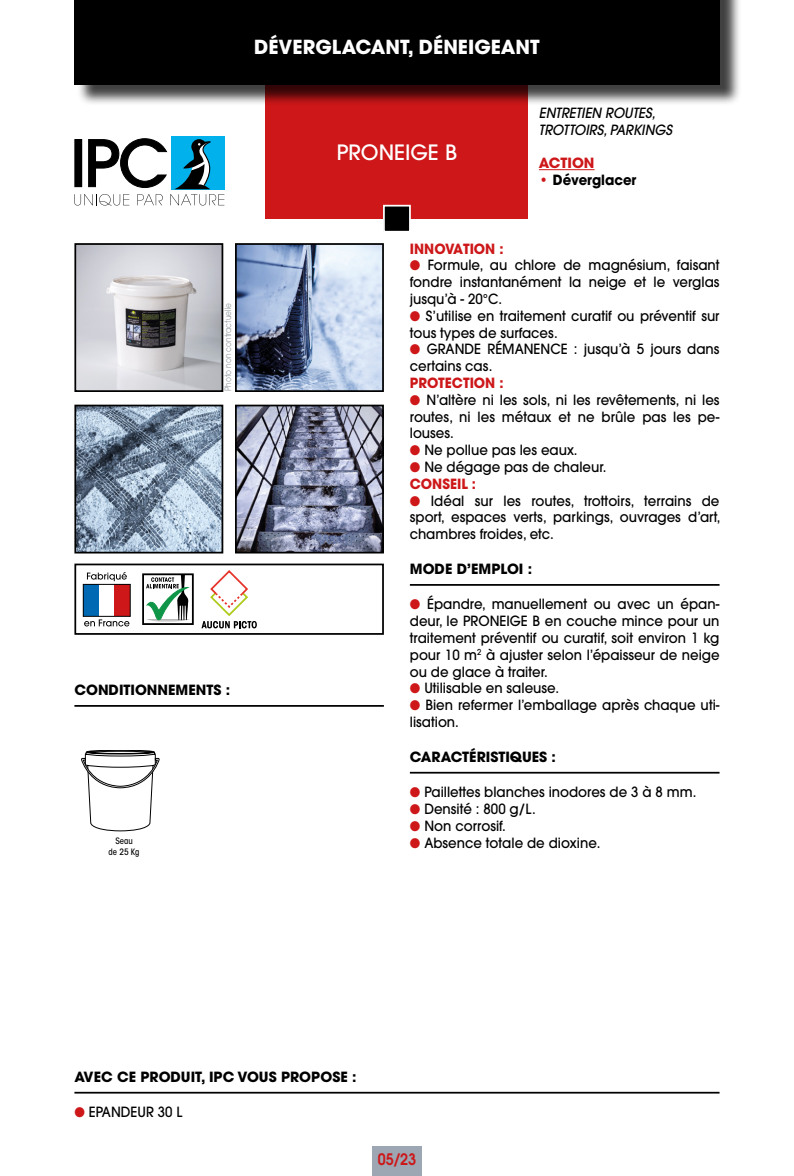
<style>
.page{position:relative;width:794px;height:1176px;background:#fff}
.page>*{position:absolute;margin:0;border:0;box-sizing:border-box;transform-origin:0 0}
.t1{font:500 21px "ITC Avant Garde Std";color:#fff}
.t2{font:700 19.25px "ITC Avant Garde Std";color:#fff}
.t3{font:600 15.75px "ITC Avant Garde Std";color:#cd1719;scale:.9 1}
.t4{font:500 14px/16.8px "ITC Avant Garde Std";color:#000;text-align:justify;scale:.95 1}
.t5{font:700 14px "ITC Avant Garde Std";color:#000}
.t6{font:italic 500 14px/16.8px "ITC Avant Garde Std";color:#000;scale:.95 1}
.t7{font:700 14px "ITC Avant Garde Std";color:#cd1719;scale:.95 1}
.t8{font:700 14px "ITC Avant Garde Std";color:#000;scale:.95 1}
.t9{font:700 14px "ITC Avant Garde Std";color:#cd1719}
.t10{font:8.75px "ITC Avant Garde Std";color:#91989c;scale:.85 1}
.t11{font:500 condensed 8.75px "ITC Avant Garde Std";color:#000}
.s1{color:#cd1719}
</style>
<div class="page">
<div style="left:74px;top:563px;width:310px;height:72px;border:2px solid #000"></div>
<div style="left:266px;top:79px;width:262px;height:140px;background:#cd1719"></div>
<div style="left:77px;top:0;width:664px;height:106px;background:#000;opacity:.75"></div>
<div style="left:74px;top:0;width:645px;height:84px;background:#000"></div>
<div style="left:372px;top:1146px;width:50px;height:30px;background:#9ca7b3"></div>
<div style="left:171px;top:136px;width:53px;height:53px;background:#00b1eb"></div>
<svg style="left:74px;top:138px;width:150px;height:67px"></svg>
<div style="left:384px;top:206px;width:26px;height:26px;background:#000"></div>
<div style="left:383px;top:205px;width:28px;height:28px;border:2px solid #fff"></div>
<hr style="left:74px;top:705px;width:310px;height:2px;background:#000">
<hr style="left:410px;top:584px;width:309px;height:2px;background:#000">
<hr style="left:410px;top:772px;width:309px;height:1px;background:#000">
<img style="left:77px;top:246px;width:143px;height:143px">
<div style="left:74px;top:243px;width:149px;height:149px;border:2px solid #000"></div>
<img style="left:77px;top:408px;width:143px;height:142px">
<div style="left:74px;top:405px;width:149px;height:148px;border:2px solid #000"></div>
<img style="left:238px;top:246px;width:143px;height:143px">
<div style="left:235px;top:243px;width:149px;height:149px;border:2px solid #000"></div>
<img style="left:238px;top:408px;width:143px;height:142px">
<div style="left:235px;top:405px;width:149px;height:148px;border:2px solid #000"></div>
<hr style="left:539px;top:169px;width:55px;height:1px;background:#cd1719">
<div style="left:83px;top:584px;width:16px;height:32px;background:#0069b4"></div>
<div style="left:115px;top:584px;width:15px;height:32px;background:#cd1719"></div>
<div style="left:83px;top:584px;width:48px;height:33px;border:1px solid #000"></div>
<svg style="left:87px;top:572px;width:40px;height:9px"></svg>
<svg style="left:84px;top:619px;width:45px;height:7px"></svg>
<div style="left:142px;top:573px;width:52px;height:52px;border:2px solid #000"></div>
<svg style="left:146px;top:574px;width:44px;height:51px"></svg>
<svg style="left:81px;top:750px;width:78px;height:81px"></svg>
<hr style="left:74px;top:1092px;width:645px;height:1px;background:#000">
<svg style="left:201px;top:570px;width:56px;height:58px"></svg>
<p class="t2" style="left:254px;top:34px;width:287px">DÉVERGLACANT, DÉNEIGEANT</p>
<p class="t10" style="left:223px;top:391px;width:105px;rotate:-90deg">Photo non contractuelle</p>
<p class="t5" style="left:74px;top:681px;width:157px">CONDITIONNEMENTS :</p>
<p class="t11" style="left:115px;top:836px;width:19px">Seau</p>
<p class="t11" style="left:109px;top:846px;width:32px">de 25 Kg</p>
<p class="t1" style="left:337px;top:139px;width:122px">PRONEIGE B</p>
<p class="t6" style="left:539px;top:104px;width:142px">ENTRETIEN ROUTES,<br>TROTTOIRS, PARKINGS</p>
<p class="t9" style="left:539px;top:154px;width:57px">ACTION</p>
<p class="t8" style="left:539px;top:171px;width:104px"><span class="s1">•</span> Déverglacer</p>
<p class="t7" style="left:410px;top:239px;width:100px">INNOVATION :</p>
<p class="t4" style="left:410px;top:257px;width:327px"><span class="s1">●</span> Formule, au chlore de magnésium, faisant fondre instantanément la neige et le verglas jusqu’à - 20°C.</p>
<p class="t4" style="left:410px;top:307px;width:327px"><span class="s1">●</span> S’utilise en traitement curatif ou préventif sur tous types de surfaces.</p>
<p class="t4" style="left:410px;top:341px;width:327px"><span class="s1">●</span> GRANDE RÉMANENCE : jusqu’à 5 jours dans certains cas.</p>
<p class="t7" style="left:410px;top:373px;width:100px">PROTECTION :</p>
<p class="t4" style="left:410px;top:391px;width:327px"><span class="s1">●</span> N’altère ni les sols, ni les revêtements, ni les routes, ni les métaux et ne brûle pas les pe&shy;louses.</p>
<p class="t4" style="left:410px;top:441px;width:178px"><span class="s1">●</span> Ne pollue pas les eaux.</p>
<p class="t4" style="left:410px;top:458px;width:208px"><span class="s1">●</span> Ne dégage pas de chaleur.</p>
<p class="t7" style="left:410px;top:474px;width:71px">CONSEIL :</p>
<p class="t4" style="left:410px;top:492px;width:328px"><span class="s1">●</span> Idéal sur les routes, trottoirs, terrains de sport, espaces verts, parkings, ouvrages d’art, chambres froides, etc.</p>
<p class="t5" style="left:410px;top:560px;width:124px">MODE D’EMPLOI :</p>
<p class="t4" style="left:410px;top:596px;width:327px"><span class="s1">●</span> Épandre, manuellement ou avec un épan&shy;deur, le PRONEIGE B en couche mince pour un traitement préventif ou curatif, soit environ 1 kg pour 10 m<sup>2</sup> à ajuster selon l’épaisseur de neige ou de glace à traiter.</p>
<p class="t4" style="left:410px;top:680px;width:159px"><span class="s1">●</span> Utilisable en saleuse.</p>
<p class="t4" style="left:410px;top:696px;width:327px"><span class="s1">●</span> Bien refermer l’emballage après chaque uti&shy;lisation.</p>
<p class="t5" style="left:410px;top:747px;width:148px">CARACTÉRISTIQUES :</p>
<p class="t4" style="left:410px;top:783px;width:303px"><span class="s1">●</span> Paillettes blanches inodores de 3 à 8 mm.</p>
<p class="t4" style="left:410px;top:800px;width:134px"><span class="s1">●</span> Densité : 800 g/L.</p>
<p class="t4" style="left:410px;top:817px;width:102px"><span class="s1">●</span> Non corrosif.</p>
<p class="t4" style="left:410px;top:834px;width:202px"><span class="s1">●</span> Absence totale de dioxine.</p>
<p class="t5" style="left:74px;top:1067px;width:283px">AVEC CE PRODUIT, IPC VOUS PROPOSE :</p>
<p class="t4" style="left:74px;top:1103px;width:115px"><span class="s1">●</span> EPANDEUR 30 L</p>
<p class="t3" style="left:378px;top:1149px;width:44px">05/23</p>
</div>
